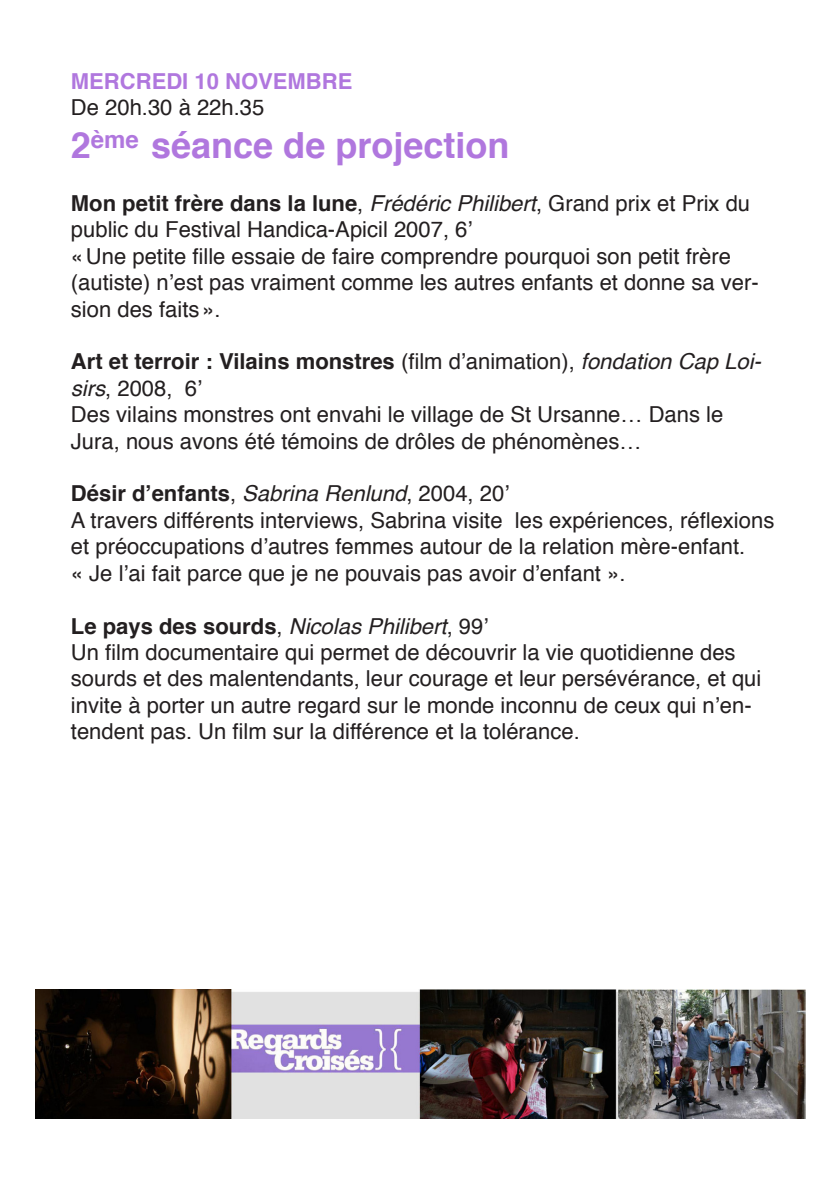
<style>
.page{position:relative;width:840px;height:1191px;background:#fff}
.page>*{position:absolute;margin:0;border:0;box-sizing:border-box;transform-origin:0 0}
.t1{font:700 36px "Helvetica";color:#b077de}
.t2{font:700 24px "Helvetica";color:#b077de}
.t3{font:22px/26.4px "Helvetica";color:#231f20}
.t4{font:700 22px/26.4px "Helvetica";color:#231f20}
.t5{font:italic 22px "Helvetica";color:#231f20}
.t6{font:700 22px "Helvetica";color:#b077de}
.s1{font-weight:700}
.s2{font-style:italic}
.s3{font-weight:400}
.s4{font-weight:400;font-style:italic}
.s5{font-weight:700;font-style:normal}
.s6{font-style:normal}
</style>
<div class="page">
<img style="left:35px;top:989px;width:770px;height:130px">
<p class="t6" style="left:71px;top:63px;width:283px">MERCREDI 10 NOVEMBRE</p>
<p class="t3" style="left:71px;top:95px;width:195px">De 20h.30 à 22h.35</p>
<p class="t1" style="left:71px;top:116px;width:22px">2</p>
<p class="t1" style="left:151px;top:116px;width:360px">séance de projection</p>
<p class="t3" style="left:71px;top:191px;width:680px"><span class="s1">Mon petit frère dans la lune</span>, <span class="s2">Frédéric Philibert</span>, Grand prix et Prix du public du Festival Handica-Apicil 2007, 6’</p>
<p class="t3" style="left:71px;top:243px;width:689px">«Une petite fille essaie de faire comprendre pourquoi son petit frère (autiste) n’est pas vraiment comme les autres enfants et donne sa ver&shy;sion des faits».</p>
<p class="t4" style="left:71px;top:349px;width:691px">Art et terroir : Vilains monstres <span class="s3">(film d’animation),</span> <span class="s4">fondation Cap Loi&shy;sirs</span><span class="s3">, 2008, 6’</span></p>
<p class="t3" style="left:71px;top:402px;width:653px">Des vilains monstres ont envahi le village de St Ursanne… Dans le<br>Jura, nous avons été témoins de drôles de phénomènes…</p>
<p class="t4" style="left:71px;top:481px;width:439px">Désir d’enfants<span class="s3">,</span> <span class="s4">Sabrina Renlund</span><span class="s3">, 2004, 20’</span></p>
<p class="t3" style="left:71px;top:507px;width:704px">A travers différents interviews, Sabrina visite les expériences, réflexions et préoccupations d’autres femmes autour de la relation mère-enfant.<br>« Je l’ai fait parce que je ne pouvais pas avoir d’enfant ».</p>
<p class="t5" style="left:71px;top:608px;width:418px"><span class="s5">Le pays des sourds</span><span class="s6">,</span> Nicolas Philibert<span class="s6">, 99’</span></p>
<p class="t3" style="left:71px;top:639px;width:691px">Un film documentaire qui permet de découvrir la vie quotidienne des sourds et des malentendants, leur courage et leur persévérance, et qui invite à porter un autre regard sur le monde inconnu de ceux qui n’en&shy;tendent pas. Un film sur la différence et la tolérance.</p>
<p class="t2" style="left:91px;top:121px;width:50px">ème</p>
</div>
